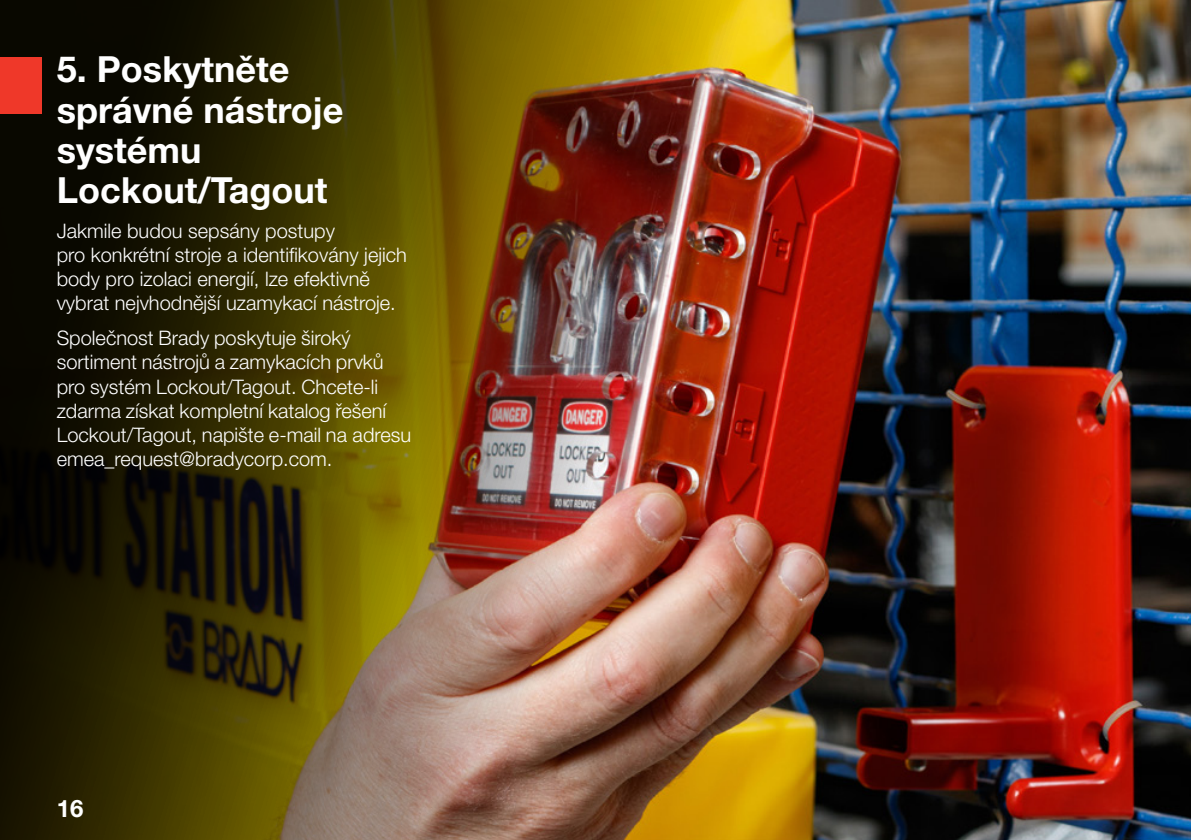
<style>
.page{position:relative;width:1191px;height:840px;background:#fff}
.page>*{position:absolute;margin:0;border:0;box-sizing:border-box;transform-origin:0 0}
.t1{font:700 36px/40px "Helvetica Neue LT Pro";color:#fff}
.t2{font:700 24px "Helvetica Neue LT Pro";color:#fff}
.t3{font:300 20px/24px "Helvetica Neue LT Pro";color:#fff}
</style>
<div class="page">
<img style="left:756px;top:0;width:435px;height:839px">
<img style="left:0;top:0;width:756px;height:839px">
<div style="left:0;top:57px;width:42px;height:56px;background:#ef3829"></div>
<h1 class="t1" style="left:57px;top:49px;width:288px">5. Poskytněte správné nástroje systému<br>Lockout/Tagout</h1>
<p class="t3" style="left:57px;top:218px;width:352px">Jakmile budou sepsány postupy<br>pro konkrétní stroje a identifikovány jejich body pro izolaci energií, lze efektivně vybrat nejvhodnější uzamykací nástroje.</p>
<p class="t3" style="left:57px;top:326px;width:356px">Společnost Brady poskytuje široký sortiment nástrojů a zamykacích prvků pro systém Lockout/Tagout. Chcete-li zdarma získat kompletní katalog řešení Lockout/Tagout, napište e-mail na adresu emea_request@bradycorp.com.</p>
<p class="t2" style="left:57px;top:793px;width:28px">16</p>
</div>
